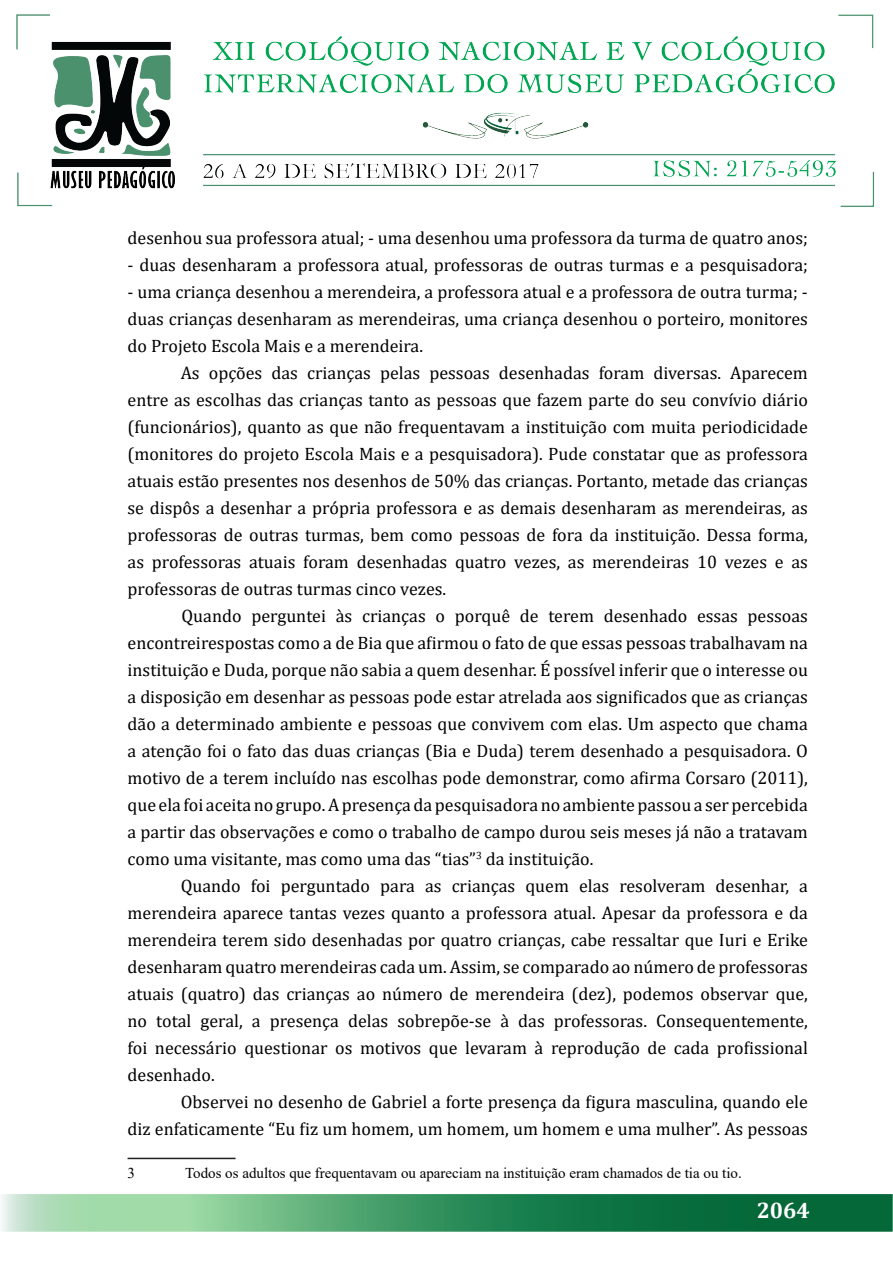
<style>
.page{position:relative;width:893px;height:1263px;background:#fff}
.page>*{position:absolute;margin:0;border:0;box-sizing:border-box;transform-origin:0 0}
.t1{font:700 22.5px "Cambria";color:#fff}
.t2{font:18px/27px "Cambria";color:#000;text-align:justify}
.t3{font:15px "Times New Roman";color:#000}
</style>
<div class="page">
<img style="left:2px;top:14px;width:890px;height:1218px">
<hr style="left:128px;top:1158px;width:108px;height:1px;background:#231f20">
<p class="t2" style="left:128px;top:224px;width:682px">desenhou sua professora atual; - uma desenhou uma professora da turma de quatro anos;</p>
<p class="t2" style="left:128px;top:251px;width:682px">- duas desenharam a professora atual, professoras de outras turmas e a pesquisadora;</p>
<p class="t2" style="left:128px;top:278px;width:682px">- uma criança desenhou a merendeira, a professora atual e a professora de outra turma; - duas crianças desenharam as merendeiras, uma criança desenhou o porteiro, monitores do Projeto Escola Mais e a merendeira.</p>
<p class="t2" style="left:128px;top:359px;width:682px;text-indent:53px">As opções das crianças pelas pessoas desenhadas foram diversas. Aparecem entre as escolhas das crianças tanto as pessoas que fazem parte do seu convívio diário (funcionários), quanto as que não frequentavam a instituição com muita periodicidade (monitores do projeto Escola Mais e a pesquisadora). Pude constatar que as professora atuais estão presentes nos desenhos de 50% das crianças. Portanto, metade das crianças se dispôs a desenhar a própria professora e as demais desenharam as merendeiras, as professoras de outras turmas, bem como pessoas de fora da instituição. Dessa forma, as professoras atuais foram desenhadas quatro vezes, as merendeiras 10 vezes e as professoras de outras turmas cinco vezes.</p>
<p class="t2" style="left:128px;top:602px;width:682px;text-indent:54px">Quando perguntei às crianças o porquê de terem desenhado essas pessoas encontreirespostas como a de Bia que afirmou o fato de que essas pessoas trabalhavam na instituição e Duda, porque não sabia a quem desenhar. É possível inferir que o interesse ou a disposição em desenhar as pessoas pode estar atrelada aos significados que as crianças dão a determinado ambiente e pessoas que convivem com elas. Um aspecto que chama a atenção foi o fato das duas crianças (Bia e Duda) terem desenhado a pesquisadora. O motivo de a terem incluído nas escolhas pode demonstrar, como afirma Corsaro (2011), que ela foi aceita no grupo. A presença da pesquisadora no ambiente passou a ser percebida a partir das observações e como o trabalho de campo durou seis meses já não a tratavam como uma visitante, mas como uma das “tias”<sup>3</sup> da instituição.</p>
<p class="t2" style="left:128px;top:872px;width:682px;text-indent:53px">Quando foi perguntado para as crianças quem elas resolveram desenhar, a merendeira aparece tantas vezes quanto a professora atual. Apesar da professora e da merendeira terem sido desenhadas por quatro crianças, cabe ressaltar que Iuri e Erike desenharam quatro merendeiras cada um. Assim, se comparado ao número de professoras atuais (quatro) das crianças ao número de merendeira (dez), podemos observar que, no total geral, a presença delas sobrepõe-se à das professoras. Consequentemente, foi necessário questionar os motivos que levaram à reprodução de cada profissional desenhado.</p>
<p class="t2" style="left:128px;top:1088px;width:682px;text-align:right">Observei no desenho de Gabriel a forte presença da figura masculina, quando ele<br>diz enfaticamente “Eu fiz um homem, um homem, um homem e uma mulher”. As pessoas</p>
<p class="t3" style="left:128px;top:1162px;width:9px">3</p>
<p class="t3" style="left:185px;top:1162px;width:558px">Todos os adultos que frequentavam ou apareciam na instituição eram chamados de tia ou tio.</p>
<p class="t1" style="left:757px;top:1195px;width:55px">2064</p>
</div>
